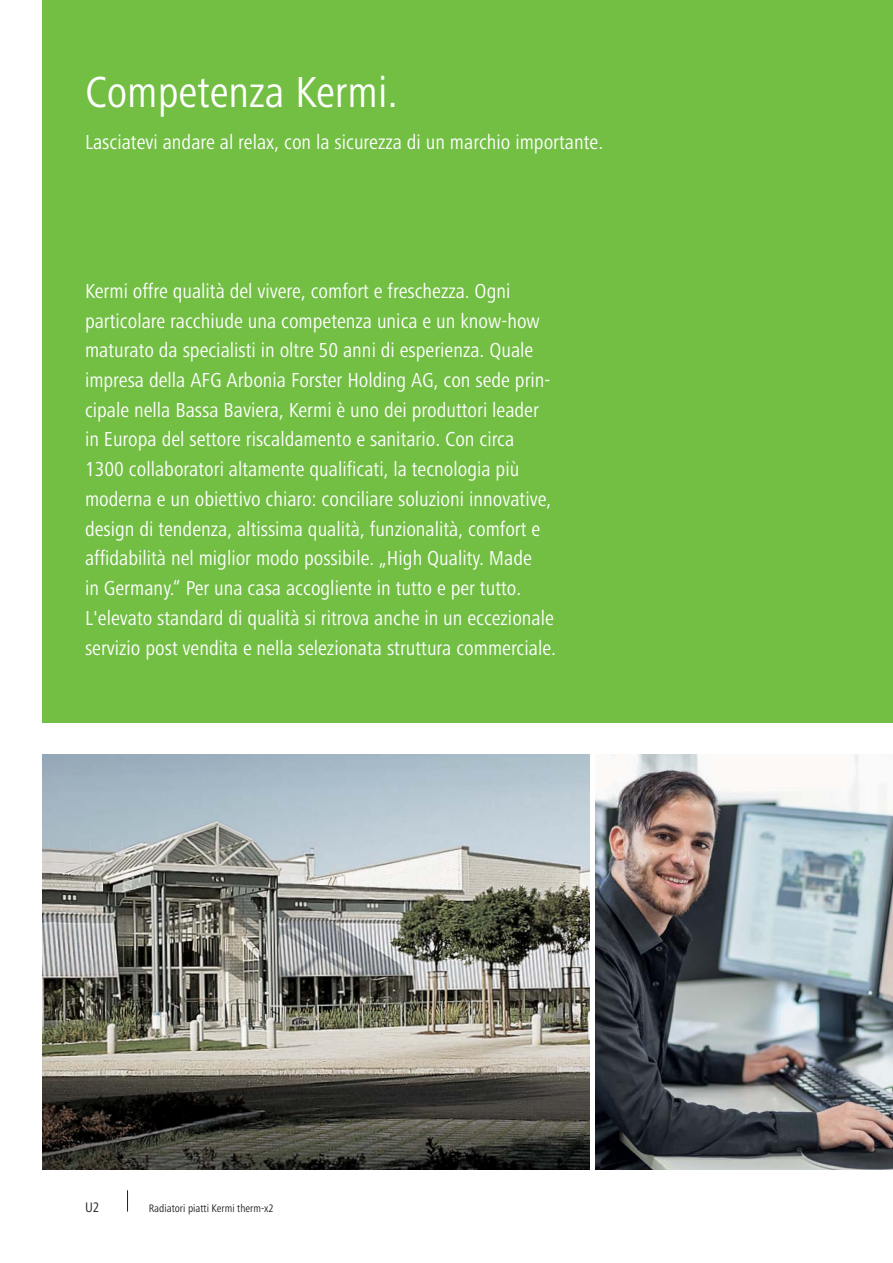
<style>
.page{position:relative;width:893px;height:1263px;background:#fff}
.page>*{position:absolute;margin:0;border:0;box-sizing:border-box;transform-origin:0 0}
.t1{font:condensed 45px "Frutiger Next LTW1 G";color:#fff}
.t2{font:condensed 21px/29.7px "Frutiger Next LTW1 G";color:#fff}
.t3{font:condensed 14.25px "Frutiger Next LTW1 G";color:#231f20}
.t4{font:condensed 11.25px "Frutiger Next LTW1 G";color:#231f20}
</style>
<div class="page">
<svg style="left:127px;top:1190px;width:1px;height:22px"></svg>
<div style="left:43px;top:0;width:850px;height:723px;background:#72bf44"></div>
<img style="left:43px;top:755px;width:547px;height:414px">
<img style="left:595px;top:755px;width:298px;height:414px">
<h1 class="t1" style="left:85px;top:73px;width:314px">Competenza Kermi.</h1>
<p class="t2" style="left:85px;top:129px;width:520px">Lasciatevi andare al relax, con la sicurezza di un marchio importante.</p>
<p class="t2" style="left:85px;top:278px;width:472px">Kermi offre qualità del vivere, comfort e freschezza. Ogni particolare racchiude una competenza unica e un know-how maturato da specialisti in oltre 50 anni di esperienza. Quale impresa della AFG Arbonia Forster Holding AG, con sede prin&shy;cipale nella Bassa Baviera, Kermi è uno dei produttori leader in Europa del settore riscaldamento e sanitario. Con circa 1300 collaboratori altamente qualificati, la tecnologia più moderna e un obiettivo chiaro: conciliare soluzioni innovative, design di tendenza, altissima qualità, funzionalità, comfort e affidabilità nel miglior modo possibile. „High Quality. Made<br>in Germany.“ Per una casa accogliente in tutto e per tutto.<br>L'elevato standard di qualità si ritrova anche in un eccezionale servizio post vendita e nella selezionata struttura commerciale.</p>
<p class="t3" style="left:85px;top:1201px;width:16px">U2</p>
<p class="t4" style="left:149px;top:1203px;width:126px">Radiatori piatti Kermi therm-x2</p>
</div>
